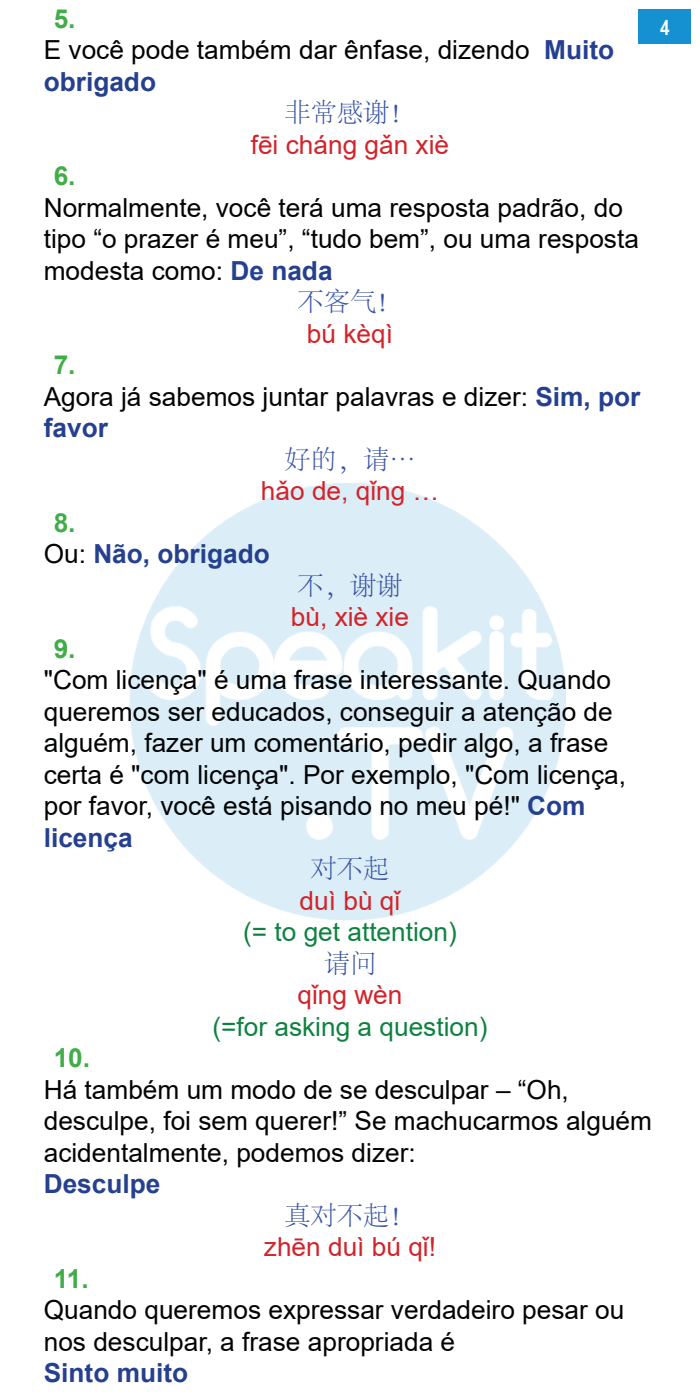
<style>
.page{position:relative;width:700px;height:1400px;background:#fff}
.page>*{position:absolute;margin:0;border:0;box-sizing:border-box;transform-origin:0 0}
.Text_ALL{font:26.25px/31.5px "Arial";color:#020304}
.Text_L2R_centre{font:26.25px "Arial";color:#d2232a}
.Text_ALL-2{font:700 26.25px "Arial";color:#25408f}
.Text_L2R_centre-2{font:26.25px "Arial";color:#0d8240}
.Text_L2R_centre-3{font:300 26.25px "Adobe Song Std";color:#3953a4}
.bullets_for_ALL{font:700 26.25px "Arial";color:#41ad49}
.t1{font:700 21px "Arial Narrow";color:#fff}
.s1{font-weight:700;color:#25408f}
.s2{font-weight:400;color:#020304}
</style>
<div class="page">
<img style="left:130px;top:483px;width:436px;height:437px">
<div style="left:639px;top:9px;width:52px;height:35px;background:#1590d0"></div>
<p class="bullets_for_ALL" style="left:54px;top:0;width:23px">5.</p>
<p class="Text_ALL" style="left:44px;top:34px;width:487px">E você pode também dar ênfase, dizendo <span class="s1">obrigado</span></p>
<p class="Text_L2R_centre-3" style="left:284px;top:99px;width:133px">非常感谢!</p>
<p class="Text_L2R_centre" style="left:251px;top:127px;width:200px">fēi cháng gǎn xiè</p>
<p class="bullets_for_ALL" style="left:54px;top:158px;width:23px">6.</p>
<p class="Text_ALL" style="left:44px;top:192px;width:597px">Normalmente, você terá uma resposta padrão, do tipo “o prazer é meu “,” tudo bem ,” ou uma resposta modesta como: <span class="s1">De nada</span></p>
<p class="Text_L2R_centre-3" style="left:298px;top:288px;width:106px">不客气!</p>
<p class="Text_L2R_centre" style="left:307px;top:316px;width:88px">bú kèqì</p>
<p class="bullets_for_ALL" style="left:54px;top:347px;width:23px">7.</p>
<p class="Text_ALL" style="left:44px;top:381px;width:598px">Agora já sabemos juntar palavras e dizer: <span class="s1">Sim, por favor</span></p>
<p class="Text_L2R_centre-3" style="left:284px;top:445px;width:133px">好的，请...</p>
<p class="Text_L2R_centre" style="left:261px;top:473px;width:180px">hǎo de, qǐng ...</p>
<p class="bullets_for_ALL" style="left:54px;top:504px;width:23px">8.</p>
<p class="Text_ALL-2" style="left:44px;top:536px;width:228px"><span class="s2">Ou:</span> Não, obrigado</p>
<p class="Text_L2R_centre-3" style="left:298px;top:571px;width:106px">不，谢谢</p>
<p class="Text_L2R_centre" style="left:291px;top:599px;width:120px">bù, xiè xie</p>
<p class="bullets_for_ALL" style="left:54px;top:630px;width:23px">9.</p>
<p class="Text_ALL" style="left:44px;top:664px;width:584px">"Com licença" é uma frase interessante. Quando queremos ser educados, conseguir a atenção de alguém, fazer um comentário, pedir algo a, frase certa é "com licença ." Por exemplo ", Com licença, por favor, você está pisando no meu pé!" <span class="s1">Com licença</span></p>
<p class="Text_L2R_centre-3" style="left:311px;top:855px;width:80px">对不起</p>
<p class="Text_L2R_centre" style="left:300px;top:883px;width:102px">duì bù qǐ</p>
<p class="Text_L2R_centre-2" style="left:243px;top:914px;width:215px">(= to get attention(</p>
<p class="Text_L2R_centre-3" style="left:324px;top:949px;width:54px">请问</p>
<p class="Text_L2R_centre" style="left:297px;top:977px;width:107px">qǐng wèn</p>
<p class="Text_L2R_centre-2" style="left:212px;top:1009px;width:277px">(=for asking a question(</p>
<p class="bullets_for_ALL" style="left:54px;top:1040px;width:38px">10.</p>
<p class="Text_ALL" style="left:44px;top:1074px;width:610px">Há também um modo de se desculpar – “Oh, desculpe, foi sem querer!” Se machucarmos alguém acidentalmente, podemos dizer:</p>
<p class="Text_ALL-2" style="left:44px;top:1166px;width:118px">Desculpe</p>
<p class="Text_L2R_centre-3" style="left:284px;top:1201px;width:133px">真对不起!</p>
<p class="Text_L2R_centre" style="left:264px;top:1229px;width:174px">zhēn duì bú qǐ!</p>
<p class="bullets_for_ALL" style="left:54px;top:1260px;width:37px">11.</p>
<p class="Text_ALL" style="left:44px;top:1294px;width:582px">Quando queremos expressar verdadeiro pesar ou nos desculpar a, frase apropriada é</p>
<p class="Text_ALL-2" style="left:44px;top:1355px;width:146px">Sinto muito</p>
<p class="Text_ALL-2" style="left:544px;top:32px;width:71px">Muito</p>
<p class="t1" style="left:660px;top:11px;width:11px">4</p>
</div>
